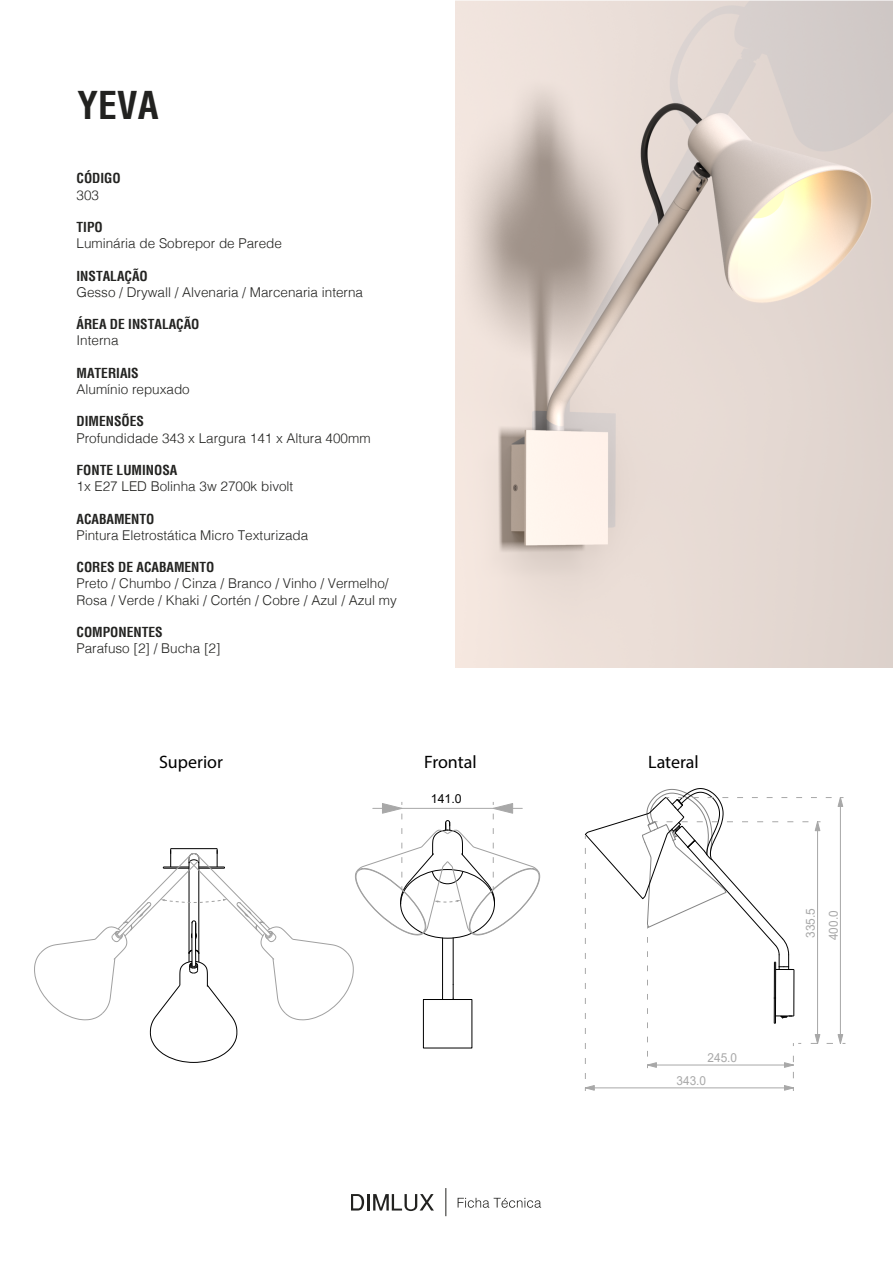
<style>
.page{position:relative;width:893px;height:1263px;background:#fff}
.page>*{position:absolute;margin:0;border:0;box-sizing:border-box;transform-origin:0 0}
.t1{font:700 condensed 37.5px "Helvetica";color:#222220}
.t2{font:18px "Myriad Pro";color:#000}
.t3{font:300 13.5px/16.2px "Helvetica";color:#222220}
.t4{font:700 condensed 13.5px "Helvetica";color:#222220}
.t5{font:12.45px/22.8px "Arial";color:#a8a8a8;scale:.96 1}
.t6{font:12.45px "Arial";color:#000}
</style>
<div class="page">
<svg style="left:351px;top:1194px;width:83px;height:17px"></svg>
<svg style="left:458px;top:1198px;width:83px;height:10px"></svg>
<svg style="left:445px;top:1188px;width:1px;height:28px"></svg>
<svg style="left:34px;top:802px;width:506px;height:261px"></svg>
<img style="left:455px;top:0;width:438px;height:667px">
<div style="left:423px;top:999px;width:49px;height:49px;border:1px solid #000"></div>
<svg style="left:584px;top:788px;width:261px;height:303px"></svg>
<h1 class="t1" style="left:77px;top:80px;width:83px">YEVA</h1>
<p class="t4" style="left:76px;top:170px;width:46px">CÓDIGO</p>
<p class="t3" style="left:76px;top:186px;width:24px">303</p>
<p class="t4" style="left:76px;top:219px;width:28px">TIPO</p>
<p class="t3" style="left:76px;top:235px;width:207px">Luminária de Sobrepor de Parede</p>
<p class="t4" style="left:76px;top:267px;width:73px">INSTALAÇÃO</p>
<p class="t3" style="left:76px;top:283px;width:288px">Gesso / Drywall / Alvenaria / Marcenaria interna</p>
<p class="t4" style="left:76px;top:316px;width:125px">ÁREA DE INSTALAÇÃO</p>
<p class="t3" style="left:76px;top:332px;width:44px">Interna</p>
<p class="t4" style="left:76px;top:364px;width:64px">MATERIAIS</p>
<p class="t3" style="left:76px;top:380px;width:115px">Alumínio repuxado</p>
<p class="t4" style="left:76px;top:413px;width:69px">DIMENSÕES</p>
<p class="t3" style="left:76px;top:429px;width:296px">Profundidade 343 x Largura 141 x Altura 400mm</p>
<p class="t4" style="left:76px;top:462px;width:102px">FONTE LUMINOSA</p>
<p class="t3" style="left:76px;top:478px;width:218px">1x E27 LED Bolinha 3w 2700k bivolt</p>
<p class="t4" style="left:76px;top:510px;width:80px">ACABAMENTO</p>
<p class="t3" style="left:76px;top:526px;width:233px">Pintura Eletrostática Micro Texturizada</p>
<p class="t4" style="left:76px;top:559px;width:140px">CORES DE ACABAMENTO</p>
<p class="t3" style="left:76px;top:575px;width:322px">Preto / Chumbo / Cinza / Branco / Vinho / Vermelho/<br>Rosa / Verde / Khaki / Cortén / Cobre / Azul / Azul my</p>
<p class="t4" style="left:76px;top:624px;width:88px">COMPONENTES</p>
<p class="t3" style="left:76px;top:640px;width:146px">Parafuso [2] / Bucha [2]</p>
<h2 class="t2" style="left:159px;top:751px;width:65px">Superior</h2>
<h2 class="t2" style="left:424px;top:751px;width:54px">Frontal</h2>
<h2 class="t2" style="left:648px;top:751px;width:52px">Lateral</h2>
<p class="t6" style="left:431px;top:790px;width:32px">141.0</p>
<p class="t5" style="left:707px;top:1046px;width:32px">245.0</p>
<p class="t5" style="left:676px;top:1069px;width:32px">343.0</p>
<p class="t5" style="left:799px;top:940px;width:35px;rotate:-90deg">335.5<br>400.0</p>
</div>
